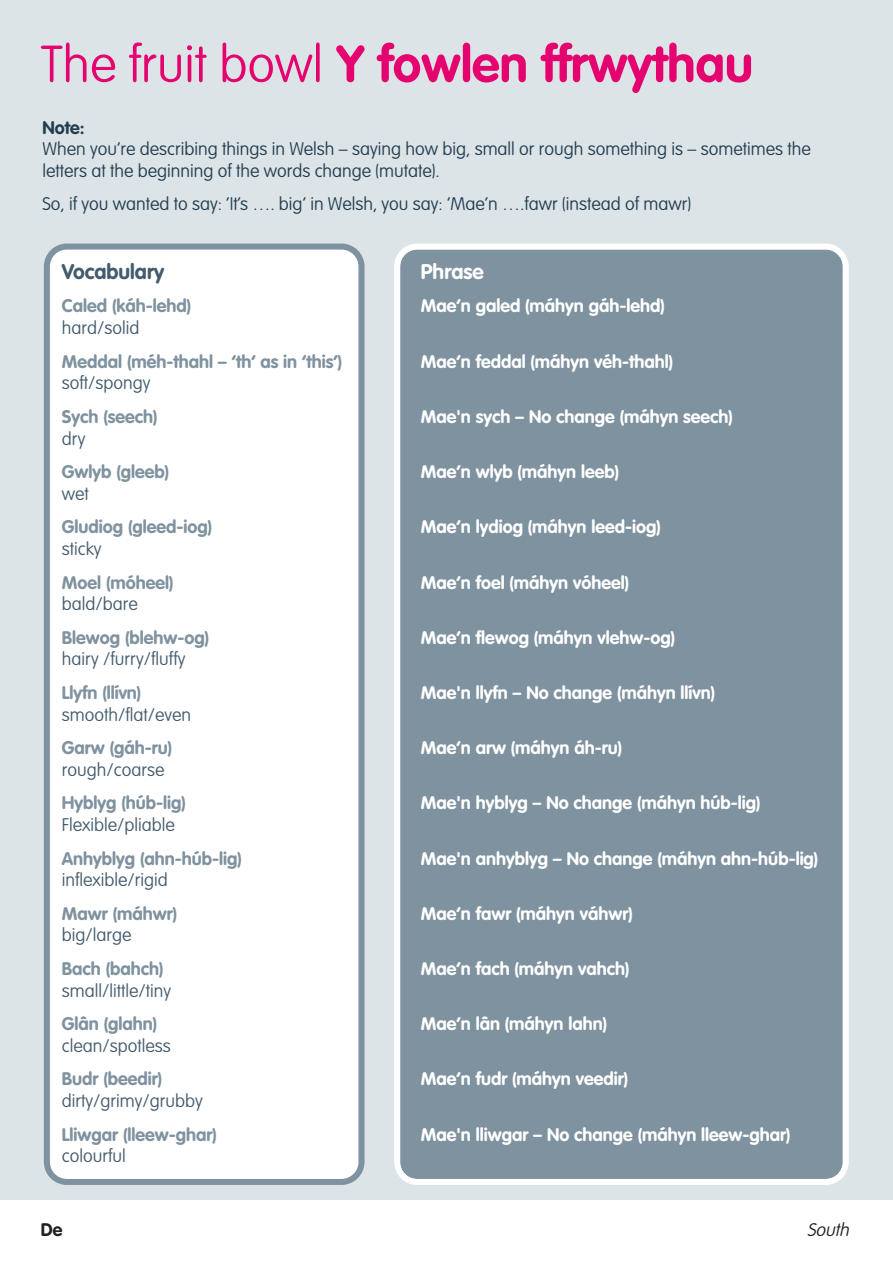
<style>
.page{position:relative;width:893px;height:1263px;background:#fff}
.page>*{position:absolute;margin:0;border:0;box-sizing:border-box;transform-origin:0 0}
.t1{font:700 51px "VAG Rounded";color:#e4036f}
.t2{font:700 21px "VAG Rounded";color:#435b6d}
.t3{font:700 21px "VAG Rounded";color:#fff}
.t4{font:700 18px "VAG Rounded";color:#fff}
.t5{font:700 18px "VAG Rounded";color:#7f929f}
.t6{font:100 18px/21.6px "VAG Rounded";color:#223d50}
.t7{font:100 18px "VAG Rounded";color:#435b6d}
.t8{font:700 18px "VAG Rounded";color:#223d50}
.t9{font:italic 100 18px "VAG Rounded";color:#231f20}
.t10{font:700 18px "VAG Rounded";color:#231f20}
.s1{font-weight:100}
</style>
<div class="page">
<div style="left:0;top:0;width:892px;height:1199px;background:#dde4e8"></div>
<div style="left:44px;top:243px;width:321px;height:942px;background:#fff"></div>
<div style="left:394px;top:243px;width:455px;height:942px;background:#7f929f"></div>
<h1 class="t1" style="left:41px;top:43px;width:714px"><span class="s1">The fruit bowl</span> Y fowlen ffrwythau</h1>
<p class="t8" style="left:43px;top:120px;width:44px">Note:</p>
<p class="t6" style="left:43px;top:139px;width:770px">When you’re describing things in Welsh – saying how big, small or rough something is – sometimes the letters at the beginning of the words change (mutate).</p>
<p class="t6" style="left:43px;top:195px;width:650px">So, if you wanted to say: ‘It’s …. big’ in Welsh, you say: ‘Mae’n ….fawr (instead of mawr)</p>
<p class="t2" style="left:62px;top:263px;width:104px">Vocabulary</p>
<p class="t5" style="left:62px;top:299px;width:131px">Caled (káh-lehd)</p>
<p class="t7" style="left:62px;top:320px;width:79px">hard/solid</p>
<p class="t5" style="left:62px;top:354px;width:282px">Meddal (méh-thahl – ‘th’ as in ‘this’)</p>
<p class="t7" style="left:62px;top:375px;width:90px">soft/spongy</p>
<p class="t5" style="left:62px;top:409px;width:97px">Sych (seech)</p>
<p class="t7" style="left:62px;top:431px;width:25px">dry</p>
<p class="t5" style="left:62px;top:464px;width:109px">Gwlyb (gleeb)</p>
<p class="t7" style="left:62px;top:486px;width:28px">wet</p>
<p class="t5" style="left:62px;top:519px;width:152px">Gludiog (gleed-iog)</p>
<p class="t7" style="left:62px;top:541px;width:41px">sticky</p>
<p class="t5" style="left:62px;top:575px;width:113px">Moel (móheel)</p>
<p class="t7" style="left:62px;top:596px;width:78px">bald/bare</p>
<p class="t5" style="left:62px;top:630px;width:149px">Blewog (blehw-og)</p>
<p class="t7" style="left:62px;top:651px;width:125px">hairy /furry/fluffy</p>
<p class="t5" style="left:62px;top:685px;width:81px">Llyfn (llívn)</p>
<p class="t7" style="left:62px;top:707px;width:131px">smooth/flat/even</p>
<p class="t5" style="left:62px;top:740px;width:112px">Garw (gáh-ru)</p>
<p class="t7" style="left:62px;top:762px;width:104px">rough/coarse</p>
<p class="t5" style="left:62px;top:795px;width:125px">Hyblyg (húb-lig)</p>
<p class="t7" style="left:62px;top:817px;width:115px">Flexible/pliable</p>
<p class="t5" style="left:62px;top:851px;width:181px">Anhyblyg (ahn-húb-lig)</p>
<p class="t7" style="left:62px;top:872px;width:108px">inflexible/rigid</p>
<p class="t5" style="left:62px;top:906px;width:117px">Mawr (máhwr)</p>
<p class="t7" style="left:62px;top:927px;width:71px">big/large</p>
<p class="t5" style="left:62px;top:961px;width:103px">Bach (bahch)</p>
<p class="t7" style="left:62px;top:983px;width:111px">small/little/tiny</p>
<p class="t5" style="left:62px;top:1016px;width:97px">Glân (glahn)</p>
<p class="t7" style="left:62px;top:1038px;width:110px">clean/spotless</p>
<p class="t5" style="left:62px;top:1071px;width:102px">Budr (beedir)</p>
<p class="t7" style="left:62px;top:1093px;width:142px">dirty/grimy/grubby</p>
<p class="t5" style="left:62px;top:1127px;width:156px">Lliwgar (lleew-ghar)</p>
<p class="t7" style="left:62px;top:1148px;width:65px">colourful</p>
<p class="t3" style="left:421px;top:263px;width:64px">Phrase</p>
<p class="t4" style="left:421px;top:299px;width:245px">Mae’n galed (máhyn gáh-lehd)</p>
<p class="t4" style="left:421px;top:354px;width:254px">Mae’n feddal (máhyn véh-thahl)</p>
<p class="t4" style="left:421px;top:409px;width:313px">Mae'n sych – No change (máhyn seech)</p>
<p class="t4" style="left:421px;top:464px;width:200px">Mae’n wlyb (máhyn leeb)</p>
<p class="t4" style="left:421px;top:519px;width:241px">Mae’n lydiog (máhyn leed-iog)</p>
<p class="t4" style="left:421px;top:575px;width:210px">Mae’n foel (máhyn vóheel)</p>
<p class="t4" style="left:421px;top:630px;width:256px">Mae’n flewog (máhyn vlehw-og)</p>
<p class="t4" style="left:421px;top:685px;width:296px">Mae'n llyfn – No change (máhyn llívn)</p>
<p class="t4" style="left:421px;top:740px;width:203px">Mae’n arw (máhyn áh-ru)</p>
<p class="t4" style="left:421px;top:795px;width:341px">Mae'n hyblyg – No change (máhyn húb-lig)</p>
<p class="t4" style="left:421px;top:851px;width:399px">Mae'n anhyblyg – No change (máhyn ahn-húb-lig)</p>
<p class="t4" style="left:421px;top:906px;width:213px">Mae’n fawr (máhyn váhwr)</p>
<p class="t4" style="left:421px;top:961px;width:210px">Mae’n fach (máhyn vahch)</p>
<p class="t4" style="left:421px;top:1016px;width:188px">Mae’n lân (máhyn lahn)</p>
<p class="t4" style="left:421px;top:1071px;width:209px">Mae’n fudr (máhyn veedir)</p>
<p class="t4" style="left:421px;top:1127px;width:371px">Mae'n lliwgar – No change (máhyn lleew-ghar)</p>
<p class="t10" style="left:41px;top:1222px;width:23px">De</p>
<p class="t9" style="left:807px;top:1222px;width:47px">South</p>
</div>
